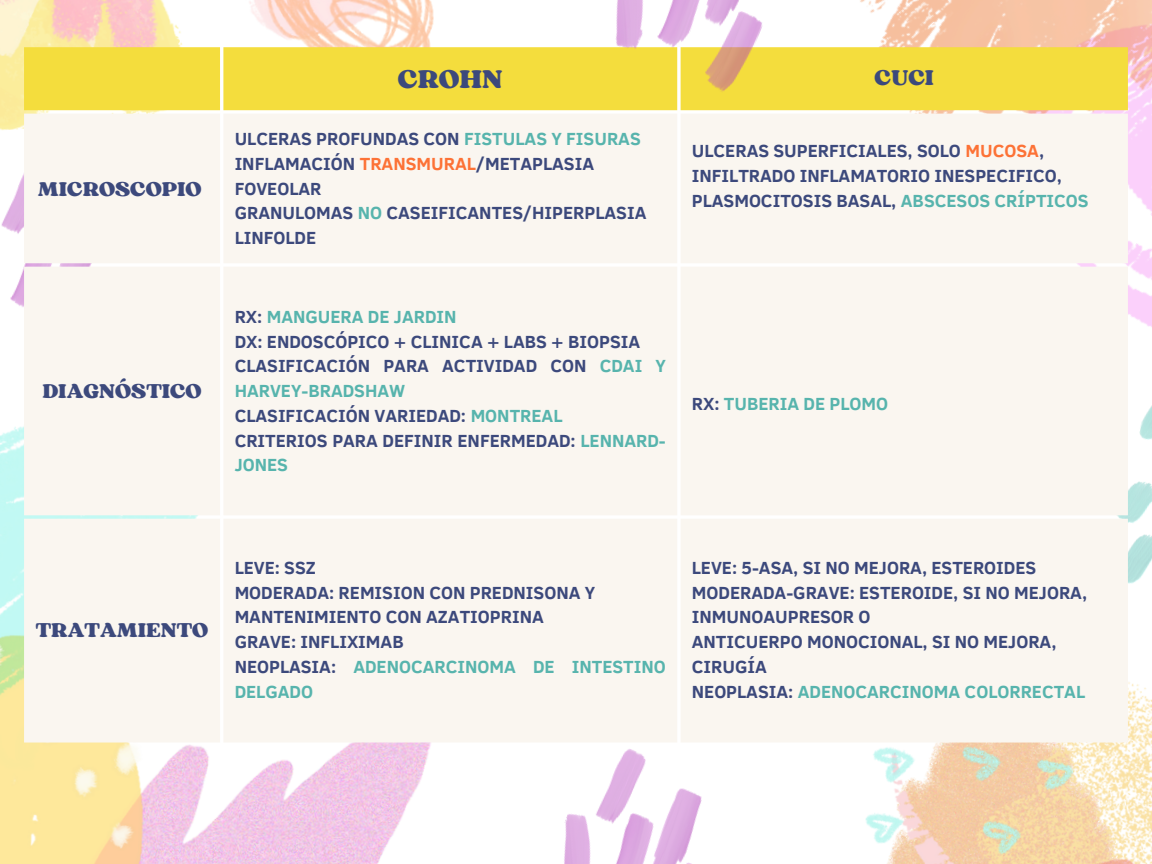
<style>
.page{position:relative;width:1152px;height:864px;background:#fff}
.page>*{position:absolute;margin:0;border:0;box-sizing:border-box;transform-origin:0 0}
.t1{font:27px "Sergio Trendy";color:#3c497c}
.t2{font:22.5px "Sergio Trendy";color:#3c497c}
.t3{font:21px "Sergio Trendy";color:#3c497c}
.t4{font:700 18px/24.8px "Clear Sans";color:#3c497c}
.t5{font:700 18px "Clear Sans";color:#57b4ad}
.s1{color:#57b4ad}
.s2{color:#fd7236}
.s3{color:#3c497c}
</style>
<div class="page">
<img style="left:0;top:426px;width:431px;height:438px">
<img style="left:711px;top:0;width:441px;height:557px">
<img style="left:0;top:0;width:543px;height:130px">
<img style="left:1px;top:173px;width:23px;height:134px">
<img style="left:865px;top:557px;width:287px;height:307px">
<img style="left:564px;top:749px;width:138px;height:115px">
<div style="left:24px;top:47px;width:1104px;height:63px;background:#f4dd3d"></div>
<div style="left:24px;top:114px;width:1104px;height:629px;background:#faf6f0"></div>
<img style="left:590px;top:0;width:206px;height:97px">
<p class="t3" style="left:38px;top:176px;width:165px">MICROSCOPIO</p>
<p class="t3" style="left:42px;top:378px;width:161px">DIAGNÓSTICO</p>
<p class="t1" style="left:398px;top:62px;width:106px">CROHN</p>
<p class="t2" style="left:875px;top:64px;width:61px">CUCI</p>
<p class="t4" style="left:235px;top:125px;width:413px">ULCERAS PROFUNDAS CON <span class="s1">FISTULAS Y FISURAS<br></span>INFLAMACIÓN <span class="s2">TRANSMURAL</span>/METAPLASIA<br>FOVEOLAR<br>GRANULOMAS <span class="s1">NO</span> CASEIFICANTES/HIPERPLASIA<br>LINFOLDE</p>
<p class="t4" style="left:235px;top:303px;width:433px">RX: <span class="s1">MANGUERA DE JARDIN<br></span>DX: ENDOSCÓPICO + CLINICA + LABS + BIOPSIA<br>CLASIFICACIÓN PARA ACTIVIDAD CON <span class="s1">CDAI Y<br>HARVEY-BRADSHAW<br></span>CLASIFICACIÓN VARIEDAD: <span class="s1">MONTREAL<br></span>CRITERIOS PARA DEFINIR ENFERMEDAD: <span class="s1">LENNARD-<br>JONES</span></p>
<p class="t4" style="left:692px;top:138px;width:398px">ULCERAS SUPERFICIALES, SOLO <span class="s2">MUCOSA</span>,<br>INFILTRADO INFLAMATORIO INESPECIFICO,<br>PLASMOCITOSIS BASAL, <span class="s1">ABSCESOS CRÍPTICOS</span></p>
<p class="t5" style="left:692px;top:390px;width:198px"><span class="s3">RX:</span> TUBERIA DE PLOMO</p>
<p class="t3" style="left:36px;top:617px;width:174px">TRATAMIENTO</p>
<p class="t4" style="left:235px;top:554px;width:433px">LEVE: SSZ<br>MODERADA: REMISION CON PREDNISONA Y<br>MANTENIMIENTO CON AZATIOPRINA<br>GRAVE: INFLIXIMAB<br>NEOPLASIA: <span class="s1">ADENOCARCINOMA DE INTESTINO<br>DELGADO</span></p>
<p class="t4" style="left:692px;top:554px;width:397px">LEVE: 5-ASA, SI NO MEJORA, ESTEROIDES<br>MODERADA-GRAVE: ESTEROIDE, SI NO MEJORA,<br>INMUNOAUPRESOR O<br>ANTICUERPO MONOCIONAL, SI NO MEJORA,<br>CIRUGÍA<br>NEOPLASIA: <span class="s1">ADENOCARCINOMA COLORRECTAL</span></p>
</div>
